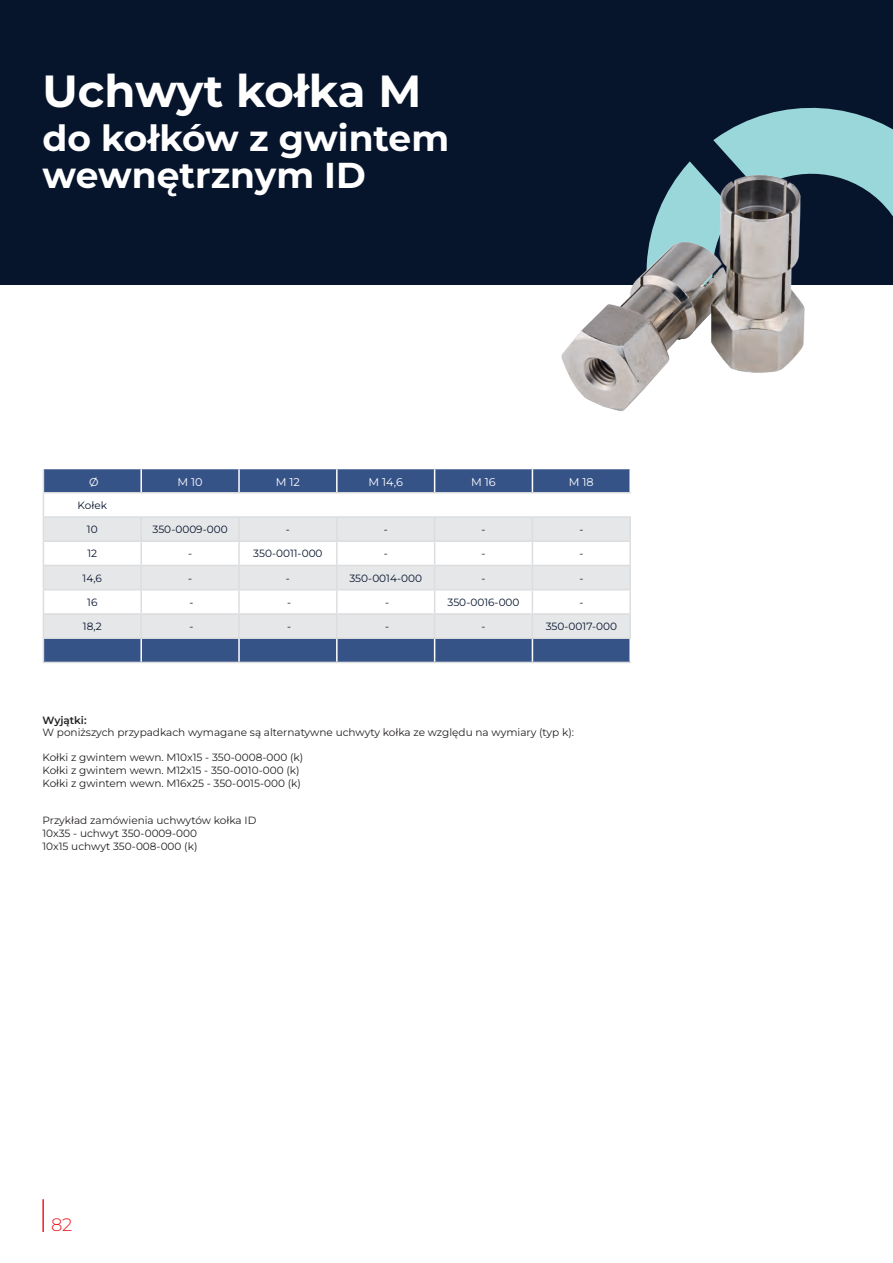
<style>
.page{position:relative;width:893px;height:1263px;background:#fff}
.page>*{position:absolute;margin:0;border:0;box-sizing:border-box;transform-origin:0 0}
.t1{font:700 45px "Montserrat";letter-spacing:-.005em;color:#fff}
.t2{font:700 36px/37.5px "Montserrat";color:#fff}
.t3{font:300 18px "Montserrat";color:#ee1d23}
.t4{font:11.25px "Montserrat";color:#fff}
.t5{font:10.5px/12.6px "Montserrat";color:#231f20}
.t6{font:10.5px "Montserrat";color:#06142c}
.t7{font:600 10.5px "Montserrat";color:#231f20}
</style>
<div class="page">
<hr style="left:42px;top:1199px;width:2px;height:33px;background:#ee1d23">
<div style="left:0;top:0;width:893px;height:285px;background:#06142c"></div>
<svg style="left:727px;top:107px;width:166px;height:110px"></svg>
<svg style="left:44px;top:469px;width:586px;height:193px;fill:#365388"></svg>
<svg style="left:44px;top:518px;width:585px;height:119px;fill:#e6e7e9"></svg>
<hr style="left:43px;top:516px;width:98px;height:2px;background:#dcdddf">
<hr style="left:141px;top:516px;width:98px;height:2px;background:#dcdddf">
<hr style="left:140px;top:518px;width:2px;height:22px;background:#dcdddf">
<hr style="left:239px;top:516px;width:98px;height:2px;background:#dcdddf">
<hr style="left:238px;top:518px;width:2px;height:22px;background:#dcdddf">
<hr style="left:337px;top:516px;width:98px;height:2px;background:#dcdddf">
<hr style="left:336px;top:518px;width:2px;height:22px;background:#dcdddf">
<hr style="left:435px;top:516px;width:97px;height:2px;background:#dcdddf">
<hr style="left:532px;top:516px;width:99px;height:2px;background:#dcdddf">
<hr style="left:629px;top:518px;width:2px;height:22px;background:#dcdddf">
<hr style="left:43px;top:540px;width:98px;height:2px;background:#dcdddf">
<hr style="left:141px;top:540px;width:98px;height:2px;background:#dcdddf">
<hr style="left:140px;top:542px;width:2px;height:23px;background:#dcdddf">
<hr style="left:239px;top:540px;width:98px;height:2px;background:#dcdddf">
<hr style="left:238px;top:542px;width:2px;height:23px;background:#dcdddf">
<hr style="left:337px;top:540px;width:98px;height:2px;background:#dcdddf">
<hr style="left:336px;top:542px;width:2px;height:23px;background:#dcdddf">
<hr style="left:435px;top:540px;width:97px;height:2px;background:#dcdddf">
<hr style="left:532px;top:540px;width:99px;height:2px;background:#dcdddf">
<hr style="left:629px;top:542px;width:2px;height:23px;background:#dcdddf">
<hr style="left:43px;top:565px;width:98px;height:1px;background:#dcdddf">
<hr style="left:141px;top:565px;width:98px;height:1px;background:#dcdddf">
<hr style="left:140px;top:566px;width:2px;height:23px;background:#dcdddf">
<hr style="left:239px;top:565px;width:98px;height:1px;background:#dcdddf">
<hr style="left:238px;top:566px;width:2px;height:23px;background:#dcdddf">
<hr style="left:337px;top:565px;width:98px;height:1px;background:#dcdddf">
<hr style="left:336px;top:566px;width:2px;height:23px;background:#dcdddf">
<hr style="left:435px;top:565px;width:97px;height:1px;background:#dcdddf">
<hr style="left:532px;top:565px;width:99px;height:1px;background:#dcdddf">
<hr style="left:629px;top:566px;width:2px;height:23px;background:#dcdddf">
<hr style="left:43px;top:589px;width:98px;height:1px;background:#dcdddf">
<hr style="left:141px;top:589px;width:98px;height:1px;background:#dcdddf">
<hr style="left:140px;top:590px;width:2px;height:23px;background:#dcdddf">
<hr style="left:239px;top:589px;width:98px;height:1px;background:#dcdddf">
<hr style="left:238px;top:590px;width:2px;height:23px;background:#dcdddf">
<hr style="left:337px;top:589px;width:98px;height:1px;background:#dcdddf">
<hr style="left:336px;top:590px;width:2px;height:23px;background:#dcdddf">
<hr style="left:435px;top:589px;width:97px;height:1px;background:#dcdddf">
<hr style="left:532px;top:589px;width:99px;height:1px;background:#dcdddf">
<hr style="left:629px;top:590px;width:2px;height:23px;background:#dcdddf">
<hr style="left:43px;top:613px;width:98px;height:2px;background:#dcdddf">
<hr style="left:141px;top:613px;width:98px;height:2px;background:#dcdddf">
<hr style="left:140px;top:615px;width:2px;height:22px;background:#dcdddf">
<hr style="left:239px;top:613px;width:98px;height:2px;background:#dcdddf">
<hr style="left:238px;top:615px;width:2px;height:22px;background:#dcdddf">
<hr style="left:337px;top:613px;width:98px;height:2px;background:#dcdddf">
<hr style="left:336px;top:615px;width:2px;height:22px;background:#dcdddf">
<hr style="left:435px;top:613px;width:97px;height:2px;background:#dcdddf">
<hr style="left:532px;top:613px;width:99px;height:2px;background:#dcdddf">
<hr style="left:629px;top:615px;width:2px;height:22px;background:#dcdddf">
<hr style="left:43px;top:637px;width:98px;height:2px;background:#dcdddf">
<hr style="left:141px;top:637px;width:98px;height:2px;background:#dcdddf">
<hr style="left:239px;top:637px;width:98px;height:2px;background:#dcdddf">
<hr style="left:337px;top:637px;width:98px;height:2px;background:#dcdddf">
<hr style="left:435px;top:637px;width:97px;height:2px;background:#dcdddf">
<hr style="left:532px;top:637px;width:99px;height:2px;background:#dcdddf">
<hr style="left:43px;top:662px;width:98px;height:1px;background:#dcdddf">
<hr style="left:141px;top:662px;width:98px;height:1px;background:#dcdddf">
<hr style="left:239px;top:662px;width:98px;height:1px;background:#dcdddf">
<hr style="left:337px;top:662px;width:98px;height:1px;background:#dcdddf">
<hr style="left:435px;top:662px;width:97px;height:1px;background:#dcdddf">
<hr style="left:532px;top:662px;width:99px;height:1px;background:#dcdddf">
<hr style="left:43px;top:492px;width:98px;height:1px;background:#dcdddf">
<hr style="left:141px;top:492px;width:98px;height:1px;background:#dcdddf">
<hr style="left:239px;top:492px;width:98px;height:1px;background:#dcdddf">
<hr style="left:337px;top:492px;width:98px;height:1px;background:#dcdddf">
<hr style="left:435px;top:492px;width:97px;height:1px;background:#dcdddf">
<hr style="left:532px;top:492px;width:99px;height:1px;background:#dcdddf">
<hr style="left:140px;top:469px;width:2px;height:23px;background:#fff">
<hr style="left:238px;top:469px;width:2px;height:23px;background:#fff">
<hr style="left:336px;top:469px;width:2px;height:23px;background:#fff">
<svg style="left:434px;top:469px;width:1px;height:23px"></svg>
<svg style="left:532px;top:469px;width:1px;height:23px"></svg>
<hr style="left:629px;top:469px;width:2px;height:23px;background:#fff">
<svg style="left:43px;top:469px;width:1px;height:193px"></svg>
<hr style="left:140px;top:639px;width:2px;height:23px;background:#fff">
<hr style="left:238px;top:639px;width:2px;height:23px;background:#fff">
<hr style="left:336px;top:639px;width:2px;height:23px;background:#fff">
<svg style="left:434px;top:518px;width:1px;height:144px"></svg>
<svg style="left:532px;top:518px;width:1px;height:144px"></svg>
<hr style="left:629px;top:639px;width:2px;height:23px;background:#fff">
<img style="left:561px;top:131px;width:291px;height:280px">
<h1 class="t1" style="left:43px;top:59px;width:380px">Uchwyt kołka M</h1>
<h2 class="t2" style="left:43px;top:121px;width:408px">do kołków z gwintem wewnętrznym ID</h2>
<p class="t4" style="left:89px;top:475px;width:11px">Ø</p>
<p class="t4" style="left:178px;top:475px;width:27px">M 10</p>
<p class="t4" style="left:276px;top:475px;width:26px">M 12</p>
<p class="t4" style="left:368px;top:475px;width:36px">M 14,6</p>
<p class="t4" style="left:471px;top:475px;width:26px">M 16</p>
<p class="t4" style="left:569px;top:475px;width:26px">M 18</p>
<p class="t6" style="left:78px;top:498px;width:31px">Kołek</p>
<p class="t6" style="left:87px;top:522px;width:12px">10</p>
<p class="t6" style="left:153px;top:522px;width:77px">350-0009-000</p>
<p class="t6" style="left:286px;top:522px;width:6px">-</p>
<p class="t6" style="left:384px;top:522px;width:6px">-</p>
<p class="t6" style="left:481px;top:522px;width:6px">-</p>
<p class="t6" style="left:579px;top:522px;width:6px">-</p>
<p class="t6" style="left:87px;top:547px;width:11px">12</p>
<p class="t6" style="left:188px;top:547px;width:6px">-</p>
<p class="t6" style="left:253px;top:547px;width:71px">350-0011-000</p>
<p class="t6" style="left:384px;top:547px;width:6px">-</p>
<p class="t6" style="left:481px;top:547px;width:6px">-</p>
<p class="t6" style="left:579px;top:547px;width:6px">-</p>
<p class="t6" style="left:83px;top:571px;width:21px">14,6</p>
<p class="t6" style="left:188px;top:571px;width:6px">-</p>
<p class="t6" style="left:286px;top:571px;width:6px">-</p>
<p class="t6" style="left:349px;top:571px;width:74px">350-0014-000</p>
<p class="t6" style="left:482px;top:571px;width:6px">-</p>
<p class="t6" style="left:579px;top:571px;width:6px">-</p>
<p class="t6" style="left:87px;top:595px;width:12px">16</p>
<p class="t6" style="left:189px;top:595px;width:6px">-</p>
<p class="t6" style="left:287px;top:595px;width:6px">-</p>
<p class="t6" style="left:385px;top:595px;width:6px">-</p>
<p class="t6" style="left:448px;top:595px;width:73px">350-0016-000</p>
<p class="t6" style="left:579px;top:595px;width:6px">-</p>
<p class="t6" style="left:83px;top:619px;width:20px">18,2</p>
<p class="t6" style="left:189px;top:619px;width:6px">-</p>
<p class="t6" style="left:287px;top:619px;width:6px">-</p>
<p class="t6" style="left:385px;top:619px;width:6px">-</p>
<p class="t6" style="left:482px;top:619px;width:6px">-</p>
<p class="t6" style="left:546px;top:619px;width:73px">350-0017-000</p>
<p class="t7" style="left:43px;top:712px;width:46px">Wyjątki:</p>
<p class="t5" style="left:43px;top:727px;width:533px">W poniższych przypadkach wymagane są alternatywne uchwyty kołka ze względu na wymiary (typ k):</p>
<p class="t5" style="left:43px;top:752px;width:262px">Kołki z gwintem wewn. M10x15 - 350-0008-000 (k)<br>Kołki z gwintem wewn. M12x15 - 350-0010-000 (k)<br>Kołki z gwintem wewn. M16x25 - 350-0015-000 (k)</p>
<p class="t5" style="left:43px;top:815px;width:215px">Przykład zamówienia uchwytów kołka ID<br>10x35 - uchwyt 350-0009-000<br>10x15 uchwyt 350-008-000 (k)</p>
<h3 class="t3" style="left:51px;top:1213px;width:23px">82</h3>
</div>
